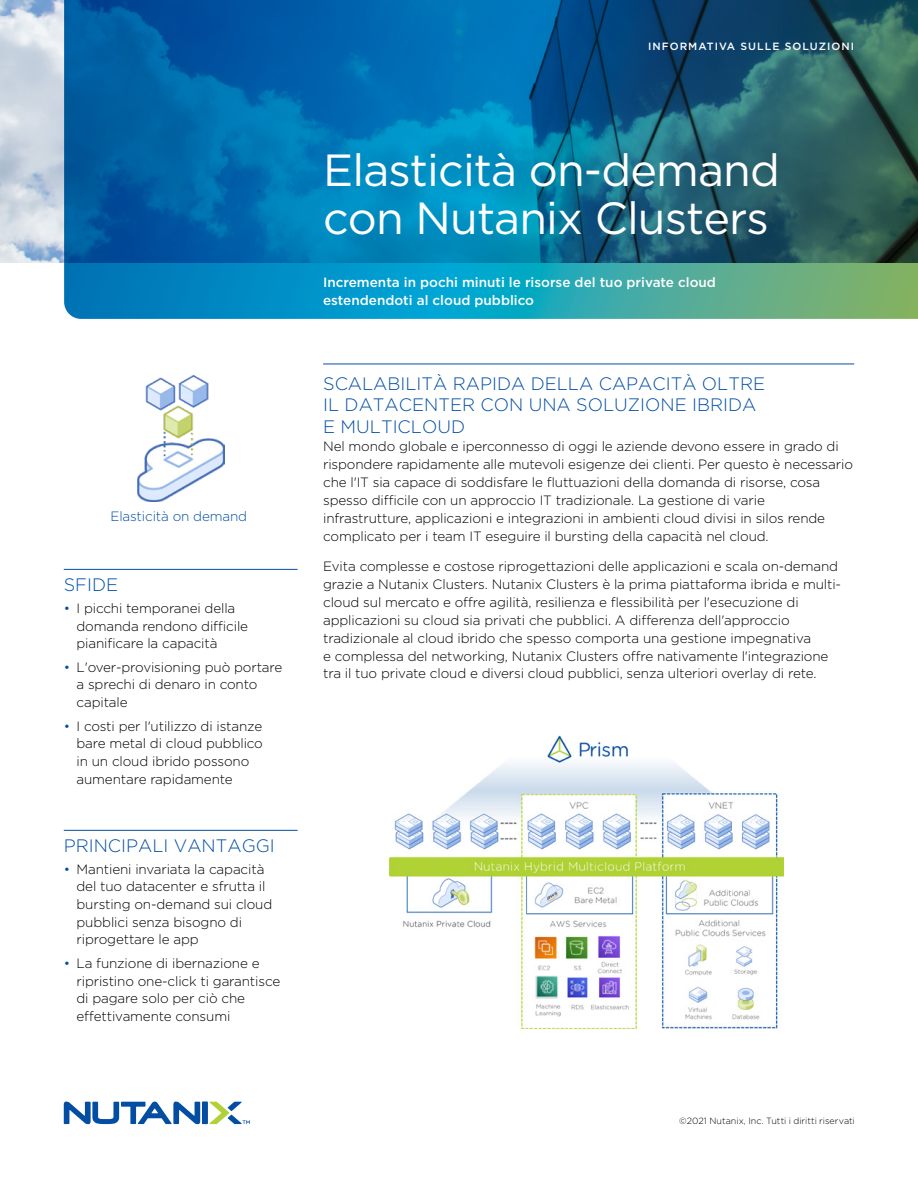
<style>
.page{position:relative;width:918px;height:1188px;background:#fff}
.page>*{position:absolute;margin:0;border:0;box-sizing:border-box;transform-origin:0 0}
.t1{font:45px/48px "Gotham";letter-spacing:-.02em;color:#fff}
.t2{font:300 18px/21.6px "Gotham";color:#034ea2}
.t3{font:300 13.5px/17.7px "Gotham";letter-spacing:-.01em;color:#000}
.t4{font:500 13.5px/18px "Gotham";color:#fff}
.t5{font:300 13.5px "Gotham";letter-spacing:-.01em;color:#034ea2}
.t6{font:500 10.5px "Gotham";letter-spacing:.1em;color:#fff}
.t7{font:300 9px "Gotham";color:#000}
.s1{color:#034ea2}
</style>
<div class="page">
<img style="left:0;top:0;width:64px;height:262px">
<svg style="left:210px;top:1102px;width:40px;height:22px"></svg>
<div style="left:202px;top:1102px;width:6px;height:22px;background:#034ea2"></div>
<svg style="left:64px;top:1102px;width:136px;height:22px"></svg>
<svg style="left:64px;top:0;width:854px;height:319px;background:#117097"></svg>
<hr style="left:323px;top:364px;width:531px;height:1px;background:#034ea2">
<hr style="left:64px;top:569px;width:234px;height:1px;background:#034ea2">
<hr style="left:64px;top:830px;width:234px;height:1px;background:#034ea2">
<img style="left:390px;top:735px;width:394px;height:293px">
<img style="left:137px;top:375px;width:87px;height:126px">
<p class="t5" style="left:110px;top:508px;width:138px">Elasticità on demand</p>
<h2 class="t2" style="left:64px;top:573px;width:56px">SFIDE</h2>
<p class="t3" style="left:77px;top:599px;width:173px;text-indent:-13px"><span class="s1">•</span> I picchi temporanei della domanda rendono difficile pianificare la capacità</p>
<p class="t3" style="left:77px;top:658px;width:207px;text-indent:-13px"><span class="s1">•</span> L'over-provisioning può portare a sprechi di denaro in conto capitale</p>
<p class="t3" style="left:77px;top:717px;width:188px;text-indent:-13px"><span class="s1">•</span> I costi per l'utilizzo di istanze bare metal di cloud pubblico in un cloud ibrido possono aumentare rapidamente</p>
<h2 class="t2" style="left:64px;top:834px;width:213px">PRINCIPALI VANTAGGI</h2>
<p class="t3" style="left:77px;top:860px;width:197px;text-indent:-13px"><span class="s1">•</span> Mantieni invariata la capacità del tuo datacenter e sfrutta il bursting on-demand sui cloud pubblici senza bisogno di riprogettare le app</p>
<p class="t3" style="left:77px;top:954px;width:205px;text-indent:-13px"><span class="s1">•</span> La funzione di ibernazione e ripristino one-click ti garantisce di pagare solo per ciò che effettivamente consumi</p>
<p class="t6" style="left:648px;top:39px;width:208px">INFORMATIVA SULLE SOLUZIONI</p>
<h1 class="t1" style="left:323px;top:145px;width:458px">Elasticità on-demand con Nutanix Clusters</h1>
<p class="t4" style="left:323px;top:273px;width:394px">Incrementa in pochi minuti le risorse del tuo private cloud estendendoti al cloud pubblico</p>
<h2 class="t2" style="left:323px;top:372px;width:444px">SCALABILITÀ RAPIDA DELLA CAPACITÀ OLTRE<br>IL DATACENTER CON UNA SOLUZIONE IBRIDA<br>E MULTICLOUD</h2>
<p class="t3" style="left:323px;top:436px;width:531px">Nel mondo globale e iperconnesso di oggi le aziende devono essere in grado di rispondere rapidamente alle mutevoli esigenze dei clienti. Per questo è necessario che l'IT sia capace di soddisfare le fluttuazioni della domanda di risorse, cosa spesso difficile con un approccio IT tradizionale. La gestione di varie infrastrutture, applicazioni e integrazioni in ambienti cloud divisi in silos rende complicato per i team IT eseguire il bursting della capacità nel cloud.</p>
<p class="t3" style="left:323px;top:556px;width:519px">Evita complesse e costose riprogettazioni delle applicazioni e scala on-demand grazie a Nutanix Clusters. Nutanix Clusters è la prima piattaforma ibrida e multi&shy;cloud sul mercato e offre agilità, resilienza e flessibilità per l'esecuzione di applicazioni su cloud sia privati che pubblici. A differenza dell'approccio tradizionale al cloud ibrido che spesso comporta una gestione impegnativa<br>e complessa del networking, Nutanix Clusters offre nativamente l'integrazione tra il tuo private cloud e diversi cloud pubblici, senza ulteriori overlay di rete.</p>
<p class="t7" style="left:679px;top:1115px;width:177px">©2021 Nutanix, Inc. Tutti i diritti riservati</p>
</div>
